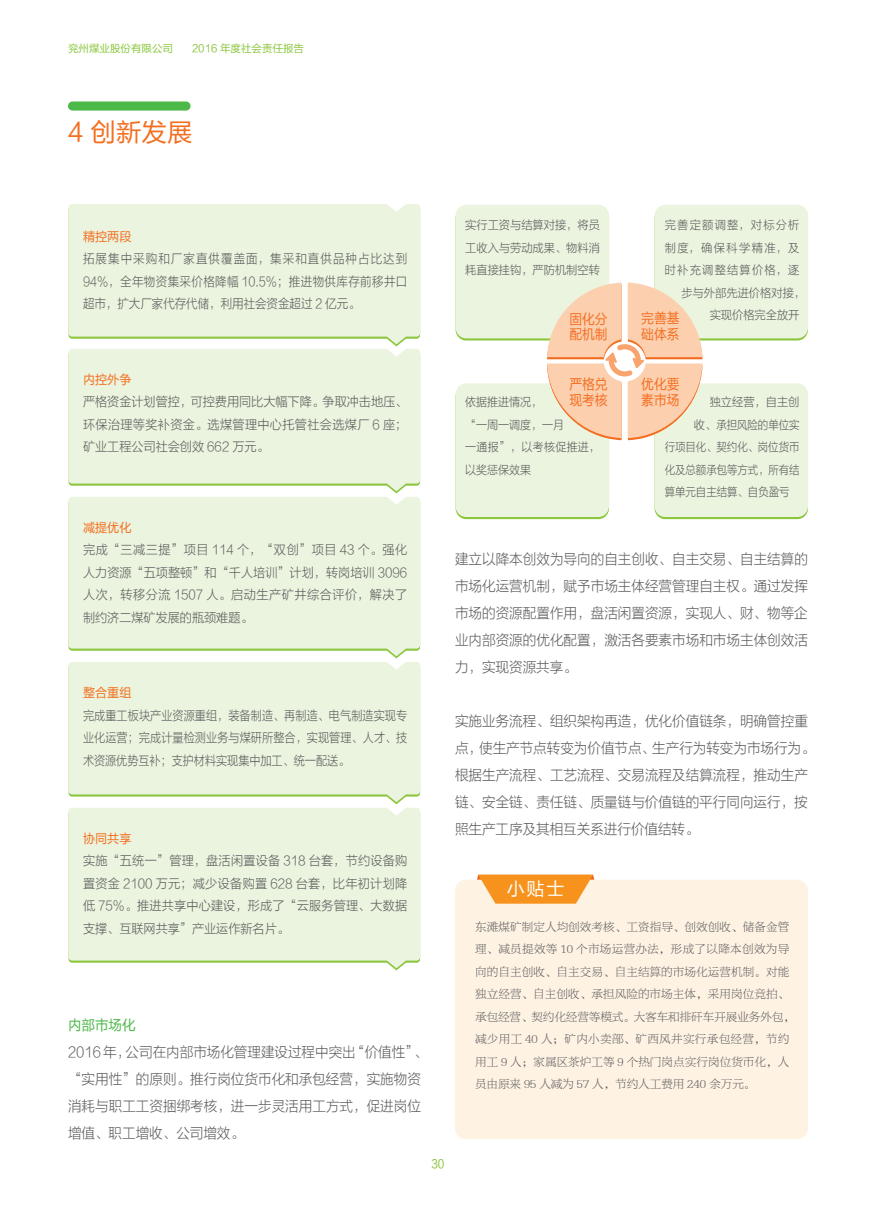
<style>
.page{position:relative;width:893px;height:1212px;background:#fff}
.page>*{position:absolute;margin:0;border:0;box-sizing:border-box;transform-origin:0 0}
.t1{font:25.5px "FZLTHK GBK1 0";color:#f36e21}
.t2{font:18px "FZLTHK GBK1 0";color:#fff}
.t3{font:14.25px/27px "FZLTXHK GBK1 0";letter-spacing:.005em;color:#57585a;scale:.95 1}
.t4{font:14.25px "FZLTHK GBK1 0";color:#4cb848;scale:.95 1}
.t5{font:14.1px/15.8px "FZLTHK GBK1 0";color:#f36e21;scale:.9 1}
.t6{font:12.75px/22.5px "FZLTXHK GBK1 0";letter-spacing:.01em;color:#57585a;text-align:justify;scale:.95 1}
.t7{font:12.75px/22.5px "FZLTXHK GBK1 0";letter-spacing:.01em;color:#57585a;text-align:justify;scale:.87 1}
.t8{font:12.75px/22.5px "FZLTXHK GBK1 0";letter-spacing:.01em;color:#57585a;text-align:justify;scale:.9 1}
.t9{font:12.75px "FZLTHK GBK1 0";color:#f36e21;scale:.95 1}
.t10{font:12px/22.5px "FZBYSK GBK1 0";letter-spacing:.01em;color:#57585a;scale:.96 1}
.t11{font:12px "FZLTHJW GB1 0";color:#8bc63e;scale:.9 1}
.t12{font:11.85px/22.5px "FZLTXHK GBK1 0";color:#57585a;text-align:justify;scale:.95 1}
.t13{font:11.85px "FZLTXHK GBK1 0";color:#57585a;scale:.88 1}
.t14{font:11.85px/22.5px "FZLTXHK GBK1 0";color:#57585a;scale:.93 1}
.t15{font:11.85px "FZLTXHK GBK1 0";letter-spacing:.11em;color:#57585a;scale:.95 1}
.t16{font:11.85px "FZLTXHK GBK1 0";letter-spacing:.125em;color:#57585a;scale:.95 1}
.t17{font:10.5px "FZLTHK GBK1 0";color:#8bc63e}
</style>
<div class="page">
<div style="left:456px;top:205px;width:153px;height:133px;background:#ebf4de;border-radius:11px"></div>
<div style="left:456px;top:383px;width:153px;height:134px;background:#ebf4de;border-radius:11px"></div>
<div style="left:655px;top:205px;width:153px;height:133px;background:#ebf4de;border-radius:11px"></div>
<div style="left:655px;top:383px;width:153px;height:134px;background:#ebf4de;border-radius:11px"></div>
<svg style="left:68px;top:101px;width:123px;height:10px"></svg>
<div style="left:69px;top:204px;width:351px;height:140px;background:#ebf4de"></div>
<div style="left:69px;top:349px;width:351px;height:142px;background:#ebf4de"></div>
<div style="left:69px;top:497px;width:351px;height:159px;background:#ebf4de"></div>
<div style="left:69px;top:662px;width:351px;height:140px;background:#ebf4de"></div>
<div style="left:69px;top:808px;width:351px;height:160px;background:#ebf4de"></div>
<svg style="left:547px;top:283px;width:155px;height:157px"></svg>
<div style="left:455px;top:880px;width:353px;height:259px;background:#fef2e3;border-radius:11px"></div>
<svg style="left:476px;top:875px;width:119px;height:29px"></svg>
<p class="t17" style="left:68px;top:42px;width:106px">兖州煤业股份有限公司</p>
<p class="t17" style="left:192px;top:42px;width:113px">2016 年度社会责任报告</p>
<h1 class="t1" style="left:68px;top:118px;width:126px">4 创新发展</h1>
<p class="t9" style="left:83px;top:229px;width:53px">精控两段</p>
<p class="t8" style="left:83px;top:248px;width:362px">拓展集中采购和厂家直供覆盖面，集采和直供品种占比达到94%，全年物资集采价格降幅 10.5%；推进物供库存前移井口超市，扩大厂家代存代储，利用社会资金超过 2 亿元。</p>
<p class="t9" style="left:83px;top:372px;width:53px">内控外争</p>
<p class="t6" style="left:83px;top:391px;width:343px">严格资金计划管控，可控费用同比大幅下降。争取冲击地压、环保治理等奖补资金。选煤管理中心托管社会选煤厂 6 座；矿业工程公司社会创效 662 万元。</p>
<p class="t9" style="left:83px;top:520px;width:53px">减提优化</p>
<p class="t6" style="left:83px;top:539px;width:343px">完成“三减三提”项目 114 个，“双创”项目 43 个。强化人力资源“五项整顿”和“千人培训”计划，转岗培训 3096人次，转移分流 1507 人。启动生产矿井综合评价，解决了制约济二煤矿发展的瓶颈难题。</p>
<p class="t9" style="left:83px;top:686px;width:53px">整合重组</p>
<p class="t7" style="left:83px;top:704px;width:374px">完成重工板块产业资源重组，装备制造、再制造、电气制造实现专业化运营；完成计量检测业务与煤研所整合，实现管理、人才、技术资源优势互补；支护材料实现集中加工、统一配送。</p>
<p class="t9" style="left:83px;top:831px;width:53px">协同共享</p>
<p class="t6" style="left:83px;top:850px;width:343px">实施“五统一”管理，盘活闲置设备 318 台套，节约设备购置资金 2100 万元；减少设备购置 628 台套，比年初计划降低 75%。推进共享中心建设，形成了“云服务管理、大数据支撑、互联网共享”产业运作新名片。</p>
<p class="t4" style="left:68px;top:1017px;width:73px">内部市场化</p>
<p class="t3" style="left:68px;top:1039px;width:380px">2016 年，公司在内部市场化管理建设过程中突出“价值性”、“实用性”的原则。推行岗位货币化和承包经营，实施物资消耗与职工工资捆绑考核，进一步灵活用工方式，促进岗位增值、职工增收、公司增效。</p>
<p class="t11" style="left:431px;top:1157px;width:16px">30</p>
<p class="t12" style="left:465px;top:214px;width:143px">实行工资与结算对接，将员工收入与劳动成果、物料消耗直接挂钩，严防机制空转</p>
<p class="t5" style="left:569px;top:311px;width:44px">固化分配机制</p>
<p class="t5" style="left:569px;top:376px;width:44px">严格兑现考核</p>
<p class="t14" style="left:465px;top:391px;width:146px">依据推进情况，<br>“一周一调度，一月<br>一通报”，以考核促推进，以奖惩保效果</p>
<p class="t15" style="left:665px;top:219px;width:143px">完善定额调整，对标分析</p>
<p class="t16" style="left:665px;top:241px;width:143px">制度，确保科学精准，及</p>
<p class="t15" style="left:665px;top:264px;width:143px">时补充调整结算价格，逐</p>
<p class="t12" style="left:681px;top:282px;width:132px">步与外部先进价格对接，</p>
<p class="t12" style="left:710px;top:304px;width:96px">实现价格完全放开</p>
<p class="t5" style="left:641px;top:311px;width:44px">完善基础体系</p>
<p class="t5" style="left:641px;top:376px;width:44px">优化要素市场</p>
<p class="t12" style="left:710px;top:391px;width:96px">独立经营，自主创</p>
<p class="t12" style="left:694px;top:414px;width:113px">收、承担风险的单位实</p>
<p class="t13" style="left:665px;top:441px;width:155px">行项目化、契约化、岗位货币</p>
<p class="t13" style="left:665px;top:463px;width:155px">化及总额承包等方式，所有结</p>
<p class="t13" style="left:665px;top:486px;width:143px">算单元自主结算、自负盈亏</p>
<p class="t3" style="left:455px;top:546px;width:373px;text-align:justify">建立以降本创效为导向的自主创收、自主交易、自主结算的市场化运营机制，赋予市场主体经营管理自主权。通过发挥市场的资源配置作用，盘活闲置资源，实现人、财、物等企业内部资源的优化配置，激活各要素市场和市场主体创效活力，实现资源共享。</p>
<p class="t3" style="left:455px;top:708px;width:380px">实施业务流程、组织架构再造，优化价值链条，明确管控重点，使生产节点转变为价值节点、生产行为转变为市场行为。根据生产流程、工艺流程、交易流程及结算流程，推动生产链、安全链、责任链、质量链与价值链的平行同向运行，按照生产工序及其相互关系进行价值结转。</p>
<p class="t2" style="left:507px;top:879px;width:59px">小贴士</p>
<p class="t10" style="left:475px;top:916px;width:335px">东滩煤矿制定人均创效考核、工资指导、创效创收、储备金管理、减员提效等 10 个市场运营办法，形成了以降本创效为导向的自主创收、自主交易、自主结算的市场化运营机制。对能独立经营、自主创收、承担风险的市场主体，采用岗位竞拍、承包经营、契约化经营等模式。大客车和排矸车开展业务外包，减少用工 40 人；矿内小卖部、矿西风井实行承包经营，节约用工 9 人；家属区茶炉工等 9 个热门岗点实行岗位货币化，人员由原来 95 人减为 57 人，节约人工费用 240 余万元。</p>
</div>
